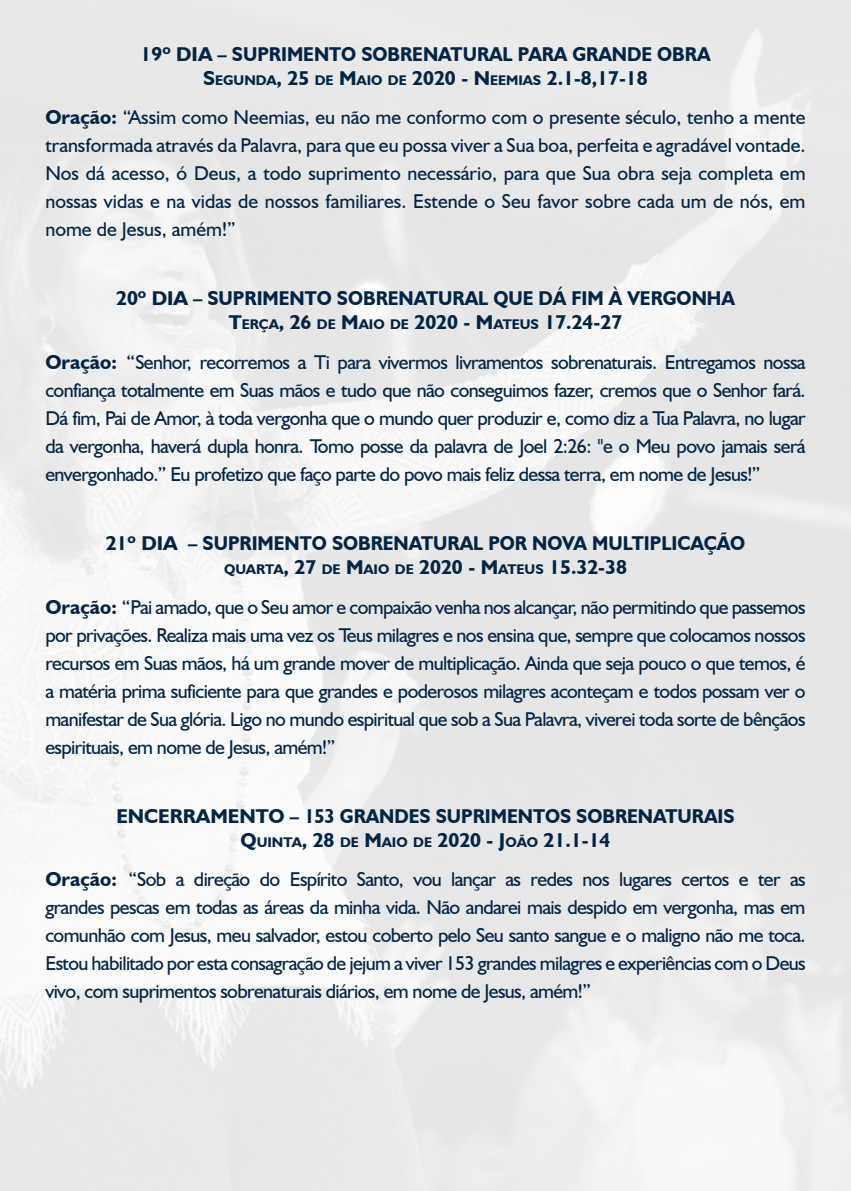
<style>
.page{position:relative;width:851px;height:1191px;background:#fff}
.page>*{position:absolute;margin:0;border:0;box-sizing:border-box;transform-origin:0 0}
.t1{font:20px/28px "Humanist 521 BT";letter-spacing:-.03em;color:#012547;text-align:justify}
.t2{font:700 20px/24px "Humanist 521 BT";color:#012547;text-align:center}
.t3{font:700 14px "Humanist 521 BT";color:#012547}
.s1{font-style:inherit}
.s2{font-size:14px}
.s3{font-weight:700}
.s4{font-size:20px}
</style>
<div class="page">
<p class="t2" style="left:140px;top:41px;width:571px">19º DIA – SUPRIMENTO SOBRENATURAL PARA GRANDE OBRA<br><span class="s1">S</span><span class="s2">EGUNDA</span><span class="s1">, 25</span> <span class="s2">DE</span> <span class="s1">M</span><span class="s2">AIO DE</span> <span class="s1">2020 - N</span> <span class="s2">EEMIAS</span> <span class="s1">2.1-8,17-18</span></p>
<p class="t1" style="left:45px;top:103px;width:761px"><span class="s3">Oração:</span> “Assim como Neemias, eu não me conformo com o presente século, tenho a mente transformada através da Palavra, para que eu possa viver a Sua boa, perfeita e agradável vontade.<br>Nos dá acesso, ó Deus, a todo suprimento necessário, para que Sua obra seja completa em nossas vidas e na vidas de nossos familiares. Estende o Seu favor sobre cada um de nós, em nome de Jesus, amém!”</p>
<p class="t2" style="left:116px;top:286px;width:620px">20º DIA – SUPRIMENTO SOBRENATURAL QUE DÁ FIM À VERGONHA<br><span class="s1">T</span><span class="s2">ERÇA</span><span class="s1">, 26</span> <span class="s2">DE</span> <span class="s1">M</span><span class="s2">AIO DE</span> <span class="s1">2020 - M</span><span class="s2">ATEUS</span> <span class="s1">17.24-27</span></p>
<p class="t1" style="left:45px;top:347px;width:761px"><span class="s3">Oração:</span> “Senhor, recorremos a Ti para vivermos livramentos sobrenaturais. Entregamos nossa confiança totalmente em Suas mãos e tudo que não conseguimos fazer, cremos que o Senhor fará.<br>Dá fim, Pai de Amor, à toda vergonha que o mundo quer produzir e, como diz a Tua Palavra, no lugar da vergonha, haverá dupla honra. Tomo posse da palavra de Joel 2:26: "e o Meu povo jamais será envergonhado.” Eu profetizo que faço parte do povo mais feliz dessa terra, em nome de Jesus!”</p>
<p class="t2" style="left:106px;top:531px;width:641px">21º DIA – SUPRIMENTO SOBRENATURAL POR NOVA MULTIPLICAÇÃO</p>
<p class="t3" style="left:224px;top:560px;width:404px">QUARTA<span class="s4">, 27</span> DE <span class="s4">M</span>AIO DE <span class="s4">2020 - M</span>ATEUS <span class="s4">15.32-38</span></p>
<p class="t1" style="left:45px;top:592px;width:761px"><span class="s3">Oração:</span> “Pai amado, que o Seu amor e compaixão venha nos alcançar, não permitindo que passemos por privações. Realiza mais uma vez os Teus milagres e nos ensina que, sempre que colocamos nossos recursos em Suas mãos, há um grande mover de multiplicação. Ainda que seja pouco o que temos, é a matéria prima suficiente para que grandes e poderosos milagres aconteçam e todos possam ver o manifestar de Sua glória. Ligo no mundo espiritual que sob a Sua Palavra, viverei toda sorte de bênçãos espirituais, em nome de Jesus, amém!”</p>
<p class="t2" style="left:116px;top:803px;width:619px">ENCERRAMENTO – 153 GRANDES SUPRIMENTOS SOBRENATURAIS<br><span class="s1">Q</span><span class="s2">UINTA</span><span class="s1">, 28</span> <span class="s2">DE</span> <span class="s1">M</span><span class="s2">AIO DE</span> <span class="s1">2020 - J</span><span class="s2">OÃO</span> <span class="s1">21.1-14</span></p>
<p class="t1" style="left:45px;top:865px;width:761px"><span class="s3">Oração:</span> “Sob a direção do Espírito Santo, vou lançar as redes nos lugares certos e ter as grandes pescas em todas as áreas da minha vida. Não andarei mais despido em vergonha, mas em comunhão com Jesus, meu salvador, estou coberto pelo Seu santo sangue e o maligno não me toca.<br>Estou habilitado por esta consagração de jejum a viver 153 grandes milagres e experiências com o Deus vivo, com suprimentos sobrenaturais diários, em nome de Jesus, amém!”</p>
</div>
